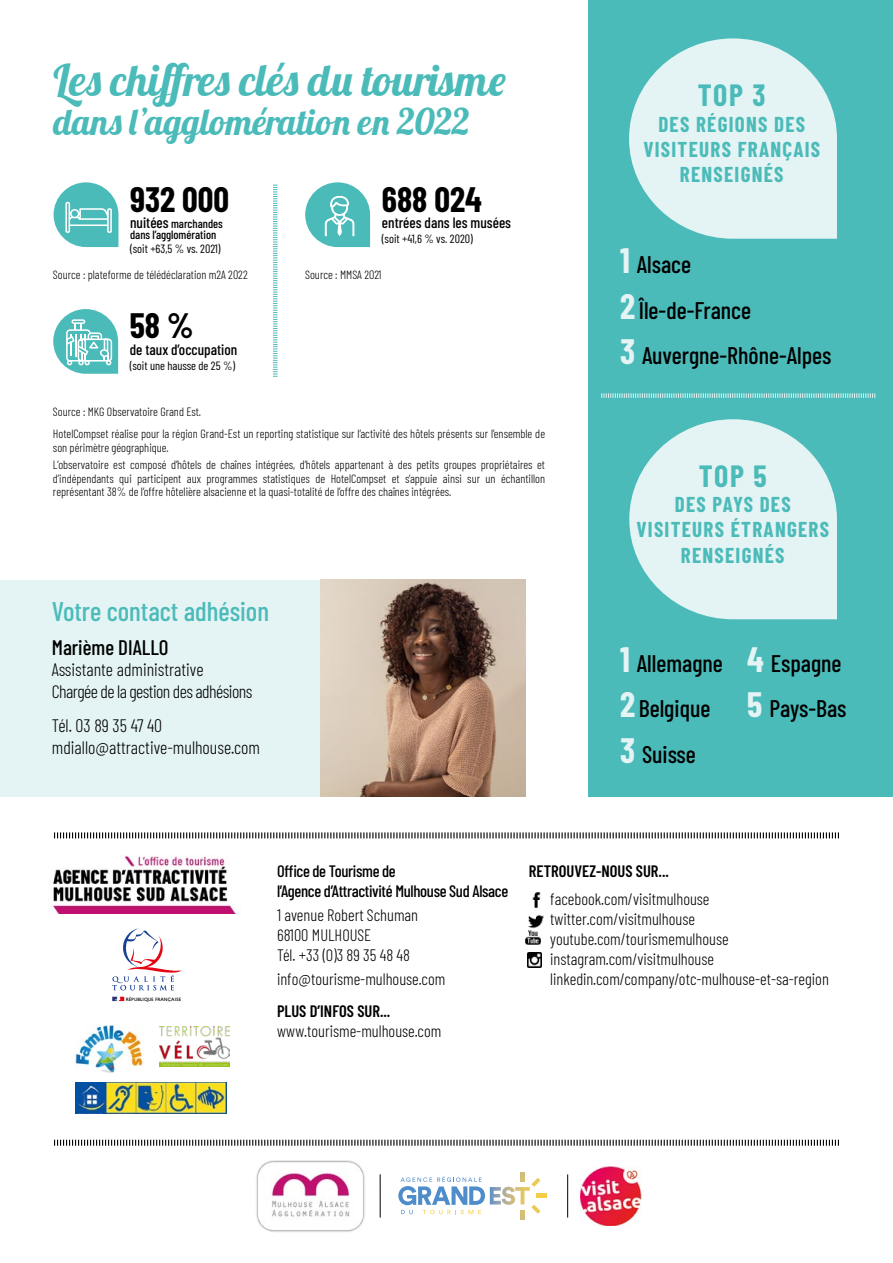
<style>
.page{position:relative;width:893px;height:1263px;background:#fff}
.page>*{position:absolute;margin:0;border:0;box-sizing:border-box;transform-origin:0 0}
.t1{font:43.5px "Lobster";letter-spacing:-.005em;color:#4bbbba}
.t2{font:36px "Lobster";color:#4bbbba}
.t3{font:700 34.5px "Barlow Condensed";color:#000}
.t4{font:700 30px "Barlow Condensed";letter-spacing:.05em;color:#4bbbba}
.t5{font:500 27px "Barlow Condensed";color:#4bbbba}
.t6{font:500 24px/45.6px "Barlow Condensed";color:#000}
.t7{font:700 21px/25.2px "Barlow Condensed";letter-spacing:.06em;color:#4bbbba;text-align:center}
.t8{font:500 21px "Barlow Condensed";color:#000}
.t9{font:300 18px/21.6px "Barlow Condensed";letter-spacing:-.03em;color:#000}
.t10{font:300 18px/21.6px "Barlow Condensed";color:#000}
.t11{font:300 16.5px/19.8px "Barlow Condensed";color:#000}
.t12{font:500 16.5px/19.8px "Barlow Condensed";letter-spacing:-.02em;color:#000}
.t13{font:600 16.5px "Barlow Condensed";color:#000}
.t14{font:500 15px "Barlow Condensed";color:#000}
.t15{font:300 12px/22px "Barlow Condensed";color:#000}
.t16{font:12px "Barlow Condensed";color:#000}
.t17{font:500 12px/10.5px "Barlow Condensed";color:#000}
.t18{font:500 4.65px "Marianne";letter-spacing:-.01em;color:#000}
.s1{font-size:15px}
.s2{font-weight:700;font-size:34.5px;color:#e4f3f3}
</style>
<div class="page">
<div style="left:588px;top:0;width:305px;height:797px;background:#4bbbba"></div>
<svg style="left:54px;top:182px;width:64px;height:65px"></svg>
<svg style="left:305px;top:182px;width:65px;height:65px"></svg>
<svg style="left:629px;top:419px;width:208px;height:200px"></svg>
<svg style="left:273px;top:185px;width:5px;height:192px"></svg>
<div style="left:0;top:580px;width:320px;height:217px;background:#e4f3f3"></div>
<img style="left:320px;top:580px;width:206px;height:217px">
<svg style="left:54px;top:832px;width:785px;height:7px"></svg>
<svg style="left:54px;top:1139px;width:785px;height:7px"></svg>
<img style="left:76px;top:1082px;width:150px;height:31px">
<img style="left:159px;top:1026px;width:70px;height:41px">
<img style="left:75px;top:1024px;width:68px;height:49px">
<svg style="left:112px;top:928px;width:69px;height:62px"></svg>
<svg style="left:112px;top:997px;width:12px;height:4px"></svg>
<img style="left:581px;top:1166px;width:61px;height:59px">
<hr style="left:380px;top:1174px;width:1px;height:43px;background:#000">
<hr style="left:567px;top:1174px;width:1px;height:43px;background:#000">
<svg style="left:398px;top:1172px;width:148px;height:47px"></svg>
<img style="left:256px;top:1160px;width:109px;height:72px">
<img style="left:529px;top:915px;width:14px;height:13px">
<img style="left:526px;top:930px;width:14px;height:15px">
<img style="left:527px;top:952px;width:15px;height:15px">
<img style="left:532px;top:892px;width:9px;height:15px">
<svg style="left:629px;top:38px;width:208px;height:201px"></svg>
<svg style="left:601px;top:393px;width:274px;height:5px"></svg>
<svg style="left:53px;top:309px;width:65px;height:65px"></svg>
<img style="left:52px;top:856px;width:186px;height:58px">
<h1 class="t1" style="left:54px;top:53px;width:454px">Les chiffres clés du tourisme</h1>
<h2 class="t2" style="left:54px;top:99px;width:417px">dans l’agglomération en 2022</h2>
<h3 class="t3" style="left:130px;top:175px;width:100px">932 000</h3>
<p class="t17" style="left:130px;top:218px;width:94px"><span class="s1">nuitées</span> marchandes dans l’agglomération</p>
<p class="t16" style="left:130px;top:241px;width:92px">(soit +63,5 % vs. 2021)</p>
<p class="t15" style="left:53px;top:262px;width:196px">Source : plateforme de télédéclaration m2A 2022</p>
<h3 class="t3" style="left:130px;top:301px;width:65px">58 %</h3>
<p class="t14" style="left:130px;top:339px;width:109px">de taux d’occupation</p>
<p class="t16" style="left:130px;top:357px;width:107px">(soit une hausse de 25 %)</p>
<h3 class="t3" style="left:382px;top:175px;width:101px">688 024</h3>
<p class="t14" style="left:382px;top:212px;width:131px">entrées dans les musées</p>
<p class="t16" style="left:382px;top:230px;width:92px">(soit +41,6 % vs. 2020)</p>
<p class="t15" style="left:305px;top:262px;width:78px">Source : MMSA 2021</p>
<p class="t15" style="left:53px;top:400px;width:494px">Source : MKG Observatoire Grand Est.<br>HotelCompset réalise pour la région Grand-Est un reporting statistique sur l’activité des hôtels présents sur l’ensemble de</p>
<p class="t15" style="left:53px;top:438px;width:494px;line-height:17.7px">son périmètre géographique.<br>L’observatoire est composé d’hôtels de chaînes intégrées, d’hôtels appartenant à des petits groupes propriétaires et</p>
<p class="t15" style="left:53px;top:471px;width:494px;line-height:13.5px">d’indépendants qui participent aux programmes statistiques de HotelCompset et s’appuie ainsi sur un échantillon représentant 38% de l’offre hôtelière alsacienne et la quasi-totalité de l’offre des chaînes intégrées.</p>
<h3 class="t5" style="left:52px;top:592px;width:219px">Votre contact adhésion</h3>
<h3 class="t8" style="left:52px;top:632px;width:118px">Marième DIALLO</h3>
<h3 class="t9" style="left:52px;top:658px;width:202px">Assistante administrative<br>Chargée de la gestion des adhésions</h3>
<h3 class="t10" style="left:52px;top:714px;width:210px">Tél. 03 89 35 47 40 mdiallo@attractive-mulhouse.com</h3>
<h3 class="t4" style="left:698px;top:74px;width:69px">TOP 3</h3>
<h3 class="t7" style="left:643px;top:110px;width:178px">DES RÉGIONS DES<br>VISITEURS FRANÇAIS<br>RENSEIGNÉS</h3>
<h3 class="t6" style="left:620px;top:240px;width:213px"><span class="s2">1</span> Alsace<br><span class="s2">2</span>Île-de-France<br><span class="s2">3</span> Auvergne-Rhône-Alpes</h3>
<h3 class="t4" style="left:699px;top:455px;width:69px">TOP 5</h3>
<h3 class="t7" style="left:636px;top:491px;width:194px">DES PAYS DES<br>VISITEURS ÉTRANGERS<br>RENSEIGNÉS</h3>
<h3 class="t6" style="left:620px;top:638px;width:104px"><span class="s2">1</span> Allemagne<br><span class="s2">2</span> Belgique<br><span class="s2">3</span> Suisse</h3>
<h3 class="t6" style="left:747px;top:638px;width:101px"><span class="s2">4</span> Espagne<br><span class="s2">5</span> Pays-Bas</h3>
<p class="t18" style="left:126px;top:995px;width:57px">RÉPUBLIQUE FRANÇAISE</p>
<h3 class="t12" style="left:277px;top:860px;width:233px">Office de Tourisme de<br>l’Agence d’Attractivité Mulhouse Sud Alsace</h3>
<h3 class="t11" style="left:277px;top:904px;width:143px">1 avenue Robert Schuman<br>68100 MULHOUSE<br>Tél. +33 (O)3 89 35 48 48</h3>
<h3 class="t11" style="left:277px;top:968px;width:170px">info@tourisme-mulhouse.com</h3>
<h3 class="t13" style="left:277px;top:999px;width:115px">PLUS D’INFOS SUR...</h3>
<h3 class="t11" style="left:277px;top:1020px;width:166px">www.tourisme-mulhouse.com</h3>
<h3 class="t13" style="left:529px;top:859px;width:141px">RETROUVEZ-NOUS SUR...</h3>
<h3 class="t11" style="left:550px;top:888px;width:280px">facebook.com/visitmulhouse twitter.com/visitmulhouse youtube.com/tourismemulhouse instagram.com/visitmulhouse linkedin.com/company/otc-mulhouse-et-sa-region</h3>
</div>
